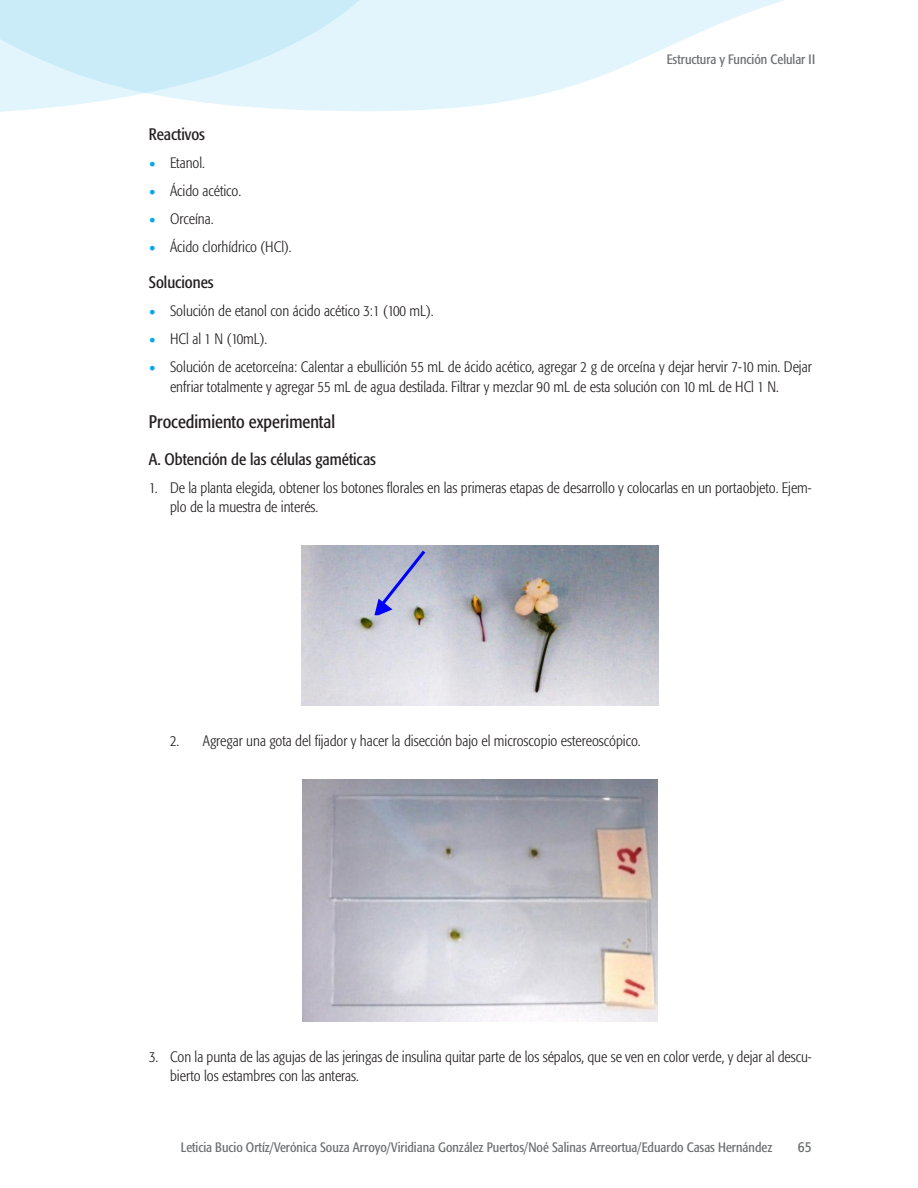
<style>
.page{position:relative;width:918px;height:1188px;background:#fff}
.page>*{position:absolute;margin:0;border:0;box-sizing:border-box;transform-origin:0 0}
.subcabeza12_pts{font:condensed 18px "Formata";color:#231f20}
.subcabeza_11_pts{font:condensed 16.5px "Formata";color:#231f20}
.inciso_0_5{font:300 condensed 15px/19.5px "Formata";color:#231f20}
.t1{font:condensed 15px "Formata";color:#6d6f71}
.t2{font:condensed 13.5px "Formata";color:#6d6f71}
.s1{font-size:19.5px;color:#00a9e9}
</style>
<div class="page">
<svg style="left:0;top:0;width:784px;height:111px;fill:#e3f5fc"></svg>
<img style="left:302px;top:546px;width:357px;height:160px">
<img style="left:303px;top:780px;width:355px;height:241px">
<svg style="left:374px;top:549px;width:52px;height:66px;background:#a9acd0"></svg>
<p class="t2" style="left:667px;top:51px;width:150px">Estructura y Función Celular II</p>
<p class="subcabeza_11_pts" style="left:149px;top:124px;width:58px">Reactivos</p>
<p class="inciso_0_5" style="left:149px;top:153px;width:57px"><span class="s1">•</span> Etanol.</p>
<p class="inciso_0_5" style="left:149px;top:181px;width:94px"><span class="s1">•</span> Ácido acético.</p>
<p class="inciso_0_5" style="left:149px;top:209px;width:66px"><span class="s1">•</span> Orceína.</p>
<p class="inciso_0_5" style="left:149px;top:237px;width:144px"><span class="s1">•</span> Ácido clorhídrico (HCl).</p>
<p class="subcabeza_11_pts" style="left:149px;top:273px;width:66px">Soluciones</p>
<p class="inciso_0_5" style="left:149px;top:302px;width:286px"><span class="s1">•</span> Solución de etanol con ácido acético 3:1 (100 mL).</p>
<p class="inciso_0_5" style="left:149px;top:330px;width:120px"><span class="s1">•</span> HCl al 1 N (10mL).</p>
<p class="inciso_0_5" style="left:170px;top:358px;width:643px;text-indent:-21px"><span class="s1">•</span> Solución de acetorceína: Calentar a ebullición 55 mL de ácido acético, agregar 2 g de orceína y dejar hervir 7-10 min. Dejar enfriar totalmente y agregar 55 mL de agua destilada. Filtrar y mezclar 90 mL de esta solución con 10 mL de HCl 1 N.</p>
<p class="subcabeza12_pts" style="left:149px;top:412px;width:188px">Procedimiento experimental</p>
<p class="subcabeza_11_pts" style="left:149px;top:449px;width:229px">A. Obtención de las células gaméticas</p>
<p class="inciso_0_5" style="left:170px;top:478px;width:643px;text-indent:-21px">1. De la planta elegida, obtener los botones florales en las primeras etapas de desarrollo y colocarlas en un portaobjeto. Ejem&shy;plo de la muestra de interés.</p>
<p class="inciso_0_5" style="left:170px;top:732px;width:472px">2. Agregar una gota del fijador y hacer la disección bajo el microscopio estereoscópico.</p>
<p class="inciso_0_5" style="left:170px;top:1047px;width:643px;text-indent:-21px">3. Con la punta de las agujas de las jeringas de insulina quitar parte de los sépalos, que se ven en color verde, y dejar al descu&shy;bierto los estambres con las anteras.</p>
<p class="t2" style="left:181px;top:1139px;width:593px">Leticia Bucio Ortíz/Verónica Souza Arroyo/Viridiana González Puertos/Noé Salinas Arreortua/Eduardo Casas Hernández</p>
<p class="t1" style="left:798px;top:1138px;width:15px">65</p>
</div>
